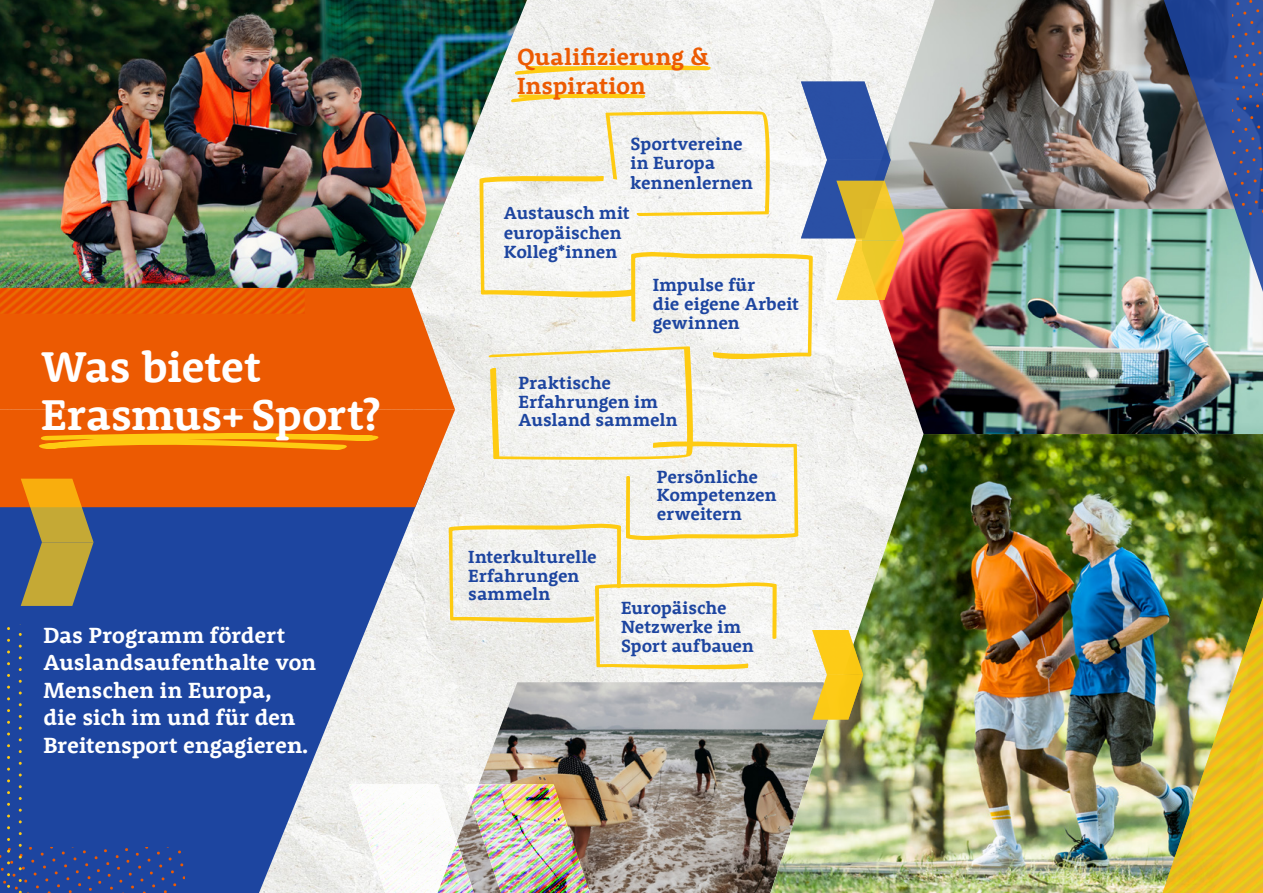
<style>
.page{position:relative;width:1263px;height:893px;background:#fff}
.page>*{position:absolute;margin:0;border:0;box-sizing:border-box;transform-origin:0 0}
.t1{font:700 44.25px/48px "Rooney";letter-spacing:-.005em;color:#fff}
.t2{font:700 24px/28.5px "Rooney";letter-spacing:.005em;color:#ec5a02}
.t3{font:700 22.65px/27.6px "Rooney";letter-spacing:-.005em;color:#fff}
.t4{font:700 18.15px/18.8px "Rooney";color:#1d45a0}
</style>
<div class="page">
<img style="left:527px;top:0;width:335px;height:81px">
<img style="left:862px;top:0;width:299px;height:209px">
<img style="left:0;top:0;width:527px;height:81px">
<svg style="left:515px;top:65px;width:197px;height:10px"></svg>
<img style="left:904px;top:209px;width:257px;height:225px">
<img style="left:904px;top:434px;width:257px;height:459px">
<img style="left:0;top:81px;width:904px;height:812px">
<img style="left:1161px;top:0;width:102px;height:445px">
<img style="left:1161px;top:445px;width:102px;height:448px">
<svg style="left:1238px;top:44px;width:4px;height:4px"></svg>
<svg style="left:1245px;top:54px;width:4px;height:3px"></svg>
<svg style="left:1252px;top:63px;width:4px;height:3px"></svg>
<svg style="left:1259px;top:72px;width:4px;height:4px"></svg>
<svg style="left:1237px;top:23px;width:4px;height:4px"></svg>
<svg style="left:1244px;top:33px;width:4px;height:3px"></svg>
<svg style="left:1251px;top:42px;width:4px;height:3px"></svg>
<svg style="left:1258px;top:51px;width:4px;height:4px"></svg>
<svg style="left:1243px;top:11px;width:3px;height:4px"></svg>
<svg style="left:1257px;top:30px;width:3px;height:4px"></svg>
<svg style="left:1235px;top:193px;width:3px;height:4px"></svg>
<svg style="left:1233px;top:172px;width:4px;height:4px"></svg>
<svg style="left:1240px;top:182px;width:4px;height:3px"></svg>
<svg style="left:1247px;top:191px;width:4px;height:3px"></svg>
<svg style="left:1254px;top:200px;width:4px;height:4px"></svg>
<svg style="left:1239px;top:160px;width:4px;height:4px"></svg>
<svg style="left:1246px;top:170px;width:4px;height:3px"></svg>
<svg style="left:1253px;top:179px;width:4px;height:4px"></svg>
<svg style="left:1238px;top:139px;width:4px;height:4px"></svg>
<svg style="left:1245px;top:149px;width:4px;height:3px"></svg>
<svg style="left:1252px;top:158px;width:4px;height:3px"></svg>
<svg style="left:1259px;top:168px;width:4px;height:3px"></svg>
<svg style="left:1237px;top:118px;width:3px;height:4px"></svg>
<svg style="left:1258px;top:146px;width:3px;height:4px"></svg>
<svg style="left:1236px;top:97px;width:3px;height:4px"></svg>
<svg style="left:1257px;top:125px;width:3px;height:4px"></svg>
<svg style="left:1242px;top:85px;width:3px;height:4px"></svg>
<svg style="left:1256px;top:104px;width:3px;height:4px"></svg>
<svg style="left:1241px;top:64px;width:3px;height:4px"></svg>
<svg style="left:1255px;top:83px;width:3px;height:4px"></svg>
<h1 class="t1" style="left:41px;top:341px;width:341px">Was bietet<br>Erasmus+ Sport?</h1>
<p class="t3" style="left:43px;top:620px;width:274px">Das Programm fördert<br>Auslandsaufenthalte von<br>Menschen in Europa,<br>die sich im und für den<br>Breitensport engagieren.</p>
<h2 class="t2" style="left:517px;top:42px;width:194px">Qualifizierung &amp;<br>Inspiration</h2>
<p class="t4" style="left:630px;top:134px;width:124px;line-height:19.4px">Sportvereine in Europa kennenlernen</p>
<p class="t4" style="left:504px;top:203px;width:127px;line-height:19.4px">Austausch mit europäischen<br>Kolleg*innen</p>
<p class="t4" style="left:653px;top:275px;width:148px">Impulse für<br>die eigene Arbeit gewinnen</p>
<p class="t4" style="left:518px;top:373px;width:161px">Praktische<br>Erfahrungen im<br>Ausland sammeln</p>
<p class="t4" style="left:468px;top:547px;width:130px">Interkulturelle<br>Erfahrungen sammeln</p>
<p class="t4" style="left:657px;top:466px;width:121px">Persönliche<br>Kompetenzen erweitern</p>
<p class="t4" style="left:621px;top:598px;width:134px">Europäische<br>Netzwerke im<br>Sport aufbauen</p>
</div>
